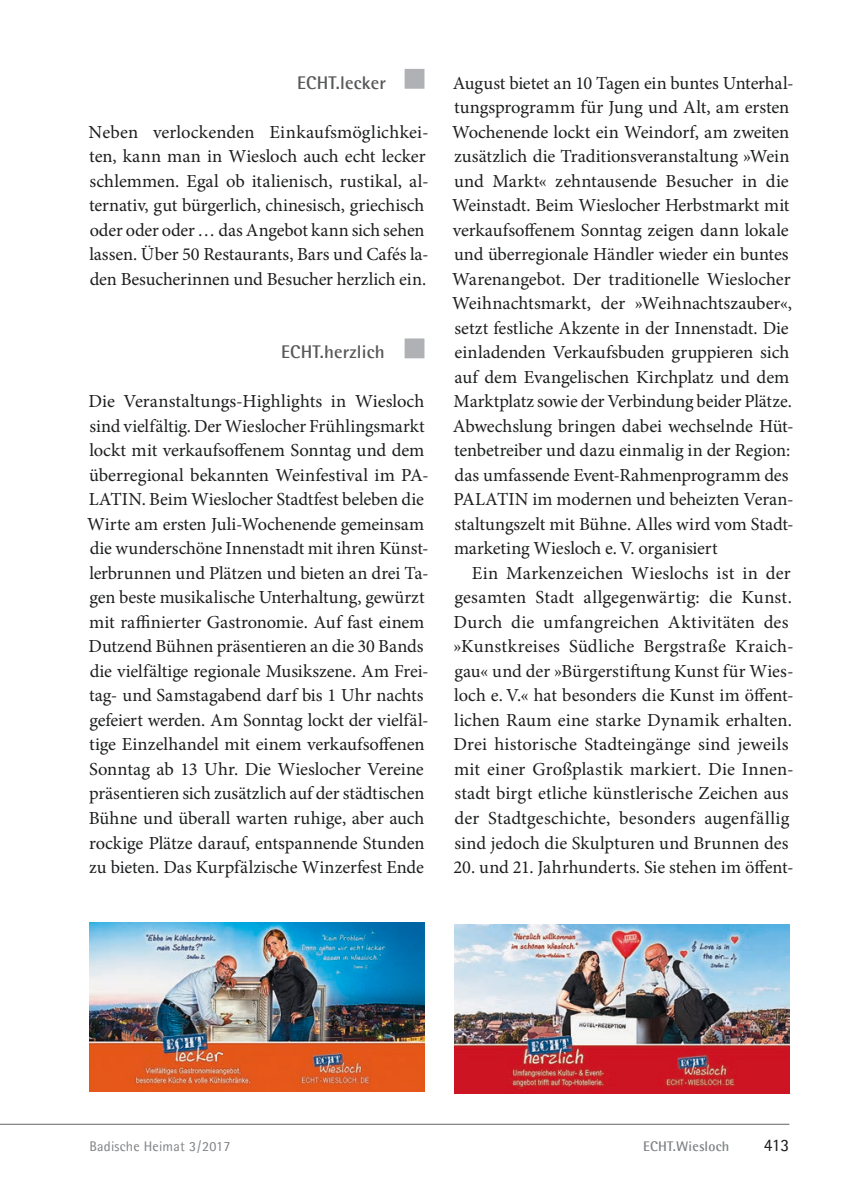
<style>
.page{position:relative;width:844px;height:1191px;background:#fff}
.page>*{position:absolute;margin:0;border:0;box-sizing:border-box;transform-origin:0 0}
.t1{font:18.38px/24.5px "Minion Pro";letter-spacing:-.005em;color:#1d1e1f}
.t2{font:700 18.38px "Agfa Rotis Semisans";letter-spacing:.01em;color:#57585a}
.t3{font:17.5px "Agfa Rotis Semisans";color:#1d1e1f}
.t4{font:14px "Agfa Rotis Semisans";letter-spacing:.015em;color:#808285}
.t5{font:700 14px "Agfa Rotis Semisans";letter-spacing:.015em;color:#808285}
</style>
<div class="page">
<hr style="left:0;top:1124px;width:789px;height:1px;background:#636366">
<div style="left:404px;top:69px;width:20px;height:20px;background:#b0b1b5"></div>
<div style="left:404px;top:338px;width:20px;height:20px;background:#b0b1b5"></div>
<img style="left:454px;top:924px;width:335px;height:169px">
<img style="left:89px;top:922px;width:335px;height:169px">
<p class="t2" style="left:297px;top:71px;width:90px">ECHT.lecker</p>
<p class="t1" style="left:89px;top:121px;width:341px">Neben verlockenden Einkaufsmöglichkei&shy;ten, kann man in Wiesloch auch echt lecker schlemmen. Egal ob italienisch, rustikal, al&shy;ternativ, gut bürgerlich, chinesisch, griechisch oder oder oder … das Angebot kann sich sehen lassen. Über 50 Restaurants, Bars und Cafés la&shy;den Besucherinnen und Besucher herzlich ein.</p>
<p class="t2" style="left:281px;top:341px;width:105px">ECHT.herzlich</p>
<p class="t1" style="left:87px;top:391px;width:343px">Die Veranstaltungs-Highlights in Wiesloch sind vielfältig. Der Wieslocher Frühlingsmarkt lockt mit verkaufsoffenem Sonntag und dem überregional bekannten Weinfestival im PA-LATIN. Beim Wieslocher Stadtfest beleben die Wirte am ersten Juli-Wochenende gemeinsam die wunderschöne Innenstadt mit ihren Künst&shy;lerbrunnen und Plätzen und bieten an drei Ta&shy;gen beste musikalische Unterhaltung, gewürzt mit raffinierter Gastronomie. Auf fast einem Dutzend Bühnen präsentieren an die 30 Bands die vielfältige regionale Musikszene. Am Frei&shy;tag- und Samstagabend darf bis 1 Uhr nachts gefeiert werden. Am Sonntag lockt der vielfäl&shy;tige Einzelhandel mit einem verkaufsoffenen Sonntag ab 13 Uhr. Die Wieslocher Vereine präsentieren sich zusätzlich auf der städtischen Bühne und überall warten ruhige, aber auch rockige Plätze darauf, entspannende Stunden zu bieten. Das Kurpfälzische Winzerfest Ende</p>
<p class="t1" style="left:452px;top:72px;width:342px">August bietet an 10 Tagen ein buntes Unterhal-</p>
<p class="t1" style="left:454px;top:97px;width:337px">tungsprogramm für Jung und Alt, am ersten</p>
<p class="t1" style="left:452px;top:121px;width:339px">Wochenende lockt ein Weindorf, am zweiten</p>
<p class="t1" style="left:454px;top:146px;width:337px">zusätzlich die Traditionsveranstaltung »Wein</p>
<p class="t1" style="left:454px;top:170px;width:336px">und Markt« zehntausende Besucher in die</p>
<p class="t1" style="left:452px;top:195px;width:339px">Weinstadt. Beim Wieslocher Herbstmarkt mit</p>
<p class="t1" style="left:453px;top:219px;width:337px">verkaufsoffenem Sonntag zeigen dann lokale</p>
<p class="t1" style="left:454px;top:244px;width:336px">und überregionale Händler wieder ein buntes</p>
<p class="t1" style="left:452px;top:268px;width:340px">Warenangebot. Der traditionelle Wieslocher</p>
<p class="t1" style="left:452px;top:293px;width:341px">Weihnachtsmarkt, der »Weihnachtszauber«,</p>
<p class="t1" style="left:454px;top:317px;width:335px">setzt festliche Akzente in der Innenstadt. Die</p>
<p class="t1" style="left:454px;top:342px;width:336px">einladenden Verkaufsbuden gruppieren sich</p>
<p class="t1" style="left:454px;top:366px;width:336px">auf dem Evangelischen Kirchplatz und dem</p>
<p class="t1" style="left:453px;top:391px;width:340px">Marktplatz sowie der Verbindung beider Plätze.</p>
<p class="t1" style="left:452px;top:415px;width:342px">Abwechslung bringen dabei wechselnde Hüt-</p>
<p class="t1" style="left:454px;top:440px;width:337px">tenbetreiber und dazu einmalig in der Region:</p>
<p class="t1" style="left:454px;top:464px;width:335px">das umfassende Event-Rahmenprogramm des</p>
<p class="t1" style="left:453px;top:489px;width:341px">PALATIN im modernen und beheizten Veran-</p>
<p class="t1" style="left:454px;top:513px;width:340px">staltungszelt mit Bühne. Alles wird vom Stadt-</p>
<p class="t1" style="left:454px;top:537px;width:265px">marketing Wiesloch e. V. organisiert</p>
<p class="t1" style="left:472px;top:562px;width:320px">Ein Markenzeichen Wieslochs ist in der</p>
<p class="t1" style="left:454px;top:587px;width:339px">gesamten Stadt allgegenwärtig: die Kunst.</p>
<p class="t1" style="left:453px;top:611px;width:336px">Durch die umfangreichen Aktivitäten des</p>
<p class="t1" style="left:453px;top:635px;width:341px">»Kunstkreises Südliche Bergstraße Kraich-</p>
<p class="t1" style="left:454px;top:660px;width:340px">gau« und der »Bürgerstiftung Kunst für Wies-</p>
<p class="t1" style="left:454px;top:685px;width:341px">loch e. V.« hat besonders die Kunst im öffent-</p>
<p class="t1" style="left:454px;top:709px;width:339px">lichen Raum eine starke Dynamik erhalten.</p>
<p class="t1" style="left:453px;top:734px;width:336px">Drei historische Stadteingänge sind jeweils</p>
<p class="t1" style="left:454px;top:758px;width:341px">mit einer Großplastik markiert. Die Innen-</p>
<p class="t1" style="left:454px;top:783px;width:335px">stadt birgt etliche künstlerische Zeichen aus</p>
<p class="t1" style="left:454px;top:807px;width:336px">der Stadtgeschichte, besonders augenfällig</p>
<p class="t1" style="left:454px;top:832px;width:335px">sind jedoch die Skulpturen und Brunnen des</p>
<p class="t1" style="left:453px;top:856px;width:342px">20. und 21. Jahrhunderts. Sie stehen im öffent-</p>
<p class="t4" style="left:89px;top:1137px;width:142px">Badische Heimat 3 / 2017</p>
<p class="t5" style="left:643px;top:1137px;width:88px">ECHT.Wiesloch</p>
<p class="t3" style="left:763px;top:1134px;width:27px">413</p>
</div>
